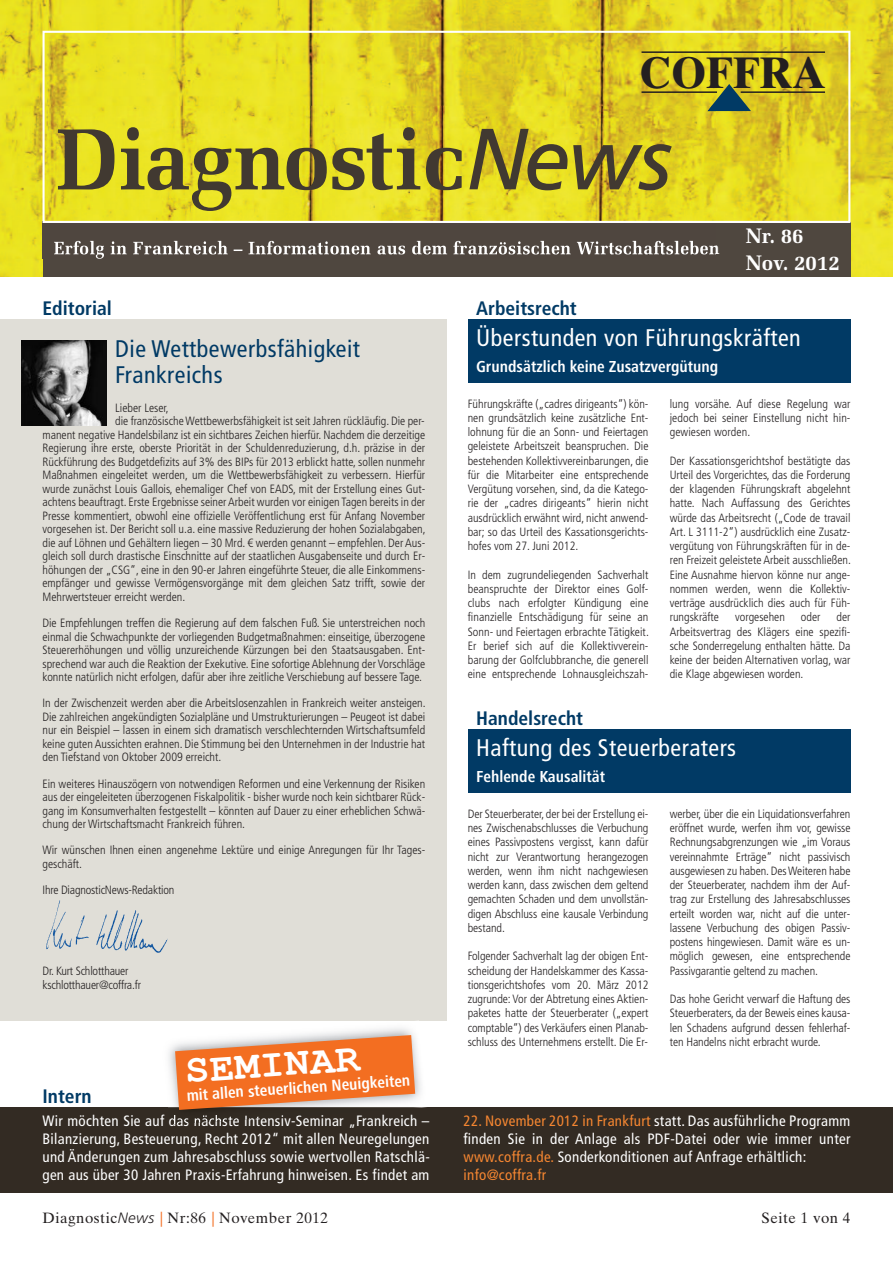
<style>
.page{position:relative;width:893px;height:1263px;background:#fff}
.page>*{position:absolute;margin:0;border:0;box-sizing:border-box;transform-origin:0 0}
.t1{font:700 86.55px "Melior";letter-spacing:.005em;color:#413931}
.t2{font:700 44.25px "Times Ten Greek";color:#231f20}
.t3{font:700 40.5px "Courier New";color:#fff}
.t4{font:condensed 24px "Frutiger LT Std";letter-spacing:.02em;color:#fff}
.t5{font:condensed 24px/26.4px "Frutiger LT Std";letter-spacing:.02em;color:#013a65}
.t6{font:700 21px/27.3px "Melior";color:#fff}
.t7{font:700 condensed 19.5px "Frutiger LT Std";color:#013a65}
.t8{font:700 condensed 16.5px "Frutiger Next LT";color:#fff}
.t9{font:condensed 15px/18px "Frutiger LT Std";letter-spacing:.02em;color:#fff;text-align:justify}
.t10{font:15px "Times Ten Greek Upright";letter-spacing:.035em;color:#231f20}
.t11{font:300 condensed 12px/14.2px "Frutiger LT Std";color:#231f20;text-align:justify}
.s1{font-family:"Frutiger LT Std";font-weight:400;font-style:italic}
.s2{color:#f58631}
.s3{font-family:"Frutiger LT Std";font-weight:300;font-style:italic}
.s4{font-family:"Frutiger LT Std";font-weight:300;font-style:italic;color:#f36e21}
</style>
<div class="page">
<img style="left:0;top:0;width:893px;height:276px">
<div style="left:468px;top:319px;width:382px;height:64px;background:#013a65"></div>
<hr style="left:641px;top:91px;width:76px;height:2px;background:#231f20">
<hr style="left:741px;top:91px;width:84px;height:2px;background:#231f20">
<hr style="left:641px;top:51px;width:184px;height:2px;background:#231f20">
<div style="left:0;top:298px;width:446px;height:722px;background:#e0ded7"></div>
<img style="left:46px;top:900px;width:122px;height:53px">
<div style="left:468px;top:729px;width:382px;height:64px;background:#013a65"></div>
<div style="left:0;top:1107px;width:893px;height:85px;background:#332b23"></div>
<img style="left:21px;top:340px;width:85px;height:85px">
<img style="left:168px;top:1107px;width:254px;height:17px">
<svg style="left:175px;top:1035px;width:240px;height:75px;background:#e88246"></svg>
<div style="left:43px;top:222px;width:807px;height:54px;background:#4f473f"></div>
<div style="left:0;top:298px;width:446px;height:21px;background:#fff"></div>
<img style="left:12px;top:106px;width:704px;height:153px">
<svg style="left:707px;top:84px;width:44px;height:27px"></svg>
<img style="left:43px;top:223px;width:673px;height:36px">
<img style="left:54px;top:241px;width:89px;height:18px">
<div style="left:43px;top:31px;width:807px;height:192px;border:2px solid #fff"></div>
<h2 class="t2" style="left:640px;top:56px;width:188px">COFFRA</h2>
<h1 class="t1" style="left:56px;top:109px;width:617px">Diagnostic<span class="s1">News</span></h1>
<h3 class="t6" style="left:746px;top:222px;width:96px">Nr. 86<br>Nov. 2012</h3>
<h3 class="t7" style="left:43px;top:300px;width:71px">Editorial</h3>
<h3 class="t5" style="left:115px;top:337px;width:246px">Die Wettbewerbsfähigkeit<br>Frankreichs</h3>
<p class="t11" style="left:115px;top:401px;width:55px">Lieber Leser,</p>
<p class="t11" style="left:115px;top:415px;width:311px">die französischeWettbewerbsfähigkeit ist seit Jahren rückläufig. Die per-</p>
<p class="t11" style="left:43px;top:428px;width:384px">manent negative Handelsbilanz ist ein sichtbares Zeichen hierfür. Nachdem die derzeitige</p>
<p class="t11" style="left:43px;top:442px;width:384px">Regierung ihre erste, oberste Priorität in der Schuldenreduzierung, d.h. präzise in der</p>
<p class="t11" style="left:43px;top:455px;width:384px">Rückführung des Budgetdefizits auf 3% des BIPs für 2013 erblickt hatte, sollen nunmehr</p>
<p class="t11" style="left:43px;top:469px;width:384px">Maßnahmen eingeleitet werden, um die Wettbewerbsfähigkeit zu verbessern. Hierfür</p>
<p class="t11" style="left:43px;top:482px;width:384px">wurde zunächst Louis Gallois, ehemaliger Chef von EADS, mit der Erstellung eines Gut-</p>
<p class="t11" style="left:43px;top:496px;width:384px">achtens beauftragt. Erste Ergebnisse seinerArbeit wurden vor einigen Tagen bereits in der</p>
<p class="t11" style="left:43px;top:509px;width:384px">Presse kommentiert, obwohl eine offizielle Veröffentlichung erst für Anfang November</p>
<p class="t11" style="left:43px;top:523px;width:385px">vorgesehen ist. Der Bericht soll u.a. eine massive Reduzierung der hohen Sozialabgaben,</p>
<p class="t11" style="left:43px;top:536px;width:384px">die auf Löhnen und Gehältern liegen – 30 Mrd. € werden genannt – empfehlen. Der Aus-</p>
<p class="t11" style="left:43px;top:550px;width:384px">gleich soll durch drastische Einschnitte auf der staatlichen Ausgabenseite und durch Er-</p>
<p class="t11" style="left:43px;top:563px;width:384px">höhungen der „CSG“, eine in den 90-er Jahren eingeführte Steuer, die alle Einkommens-</p>
<p class="t11" style="left:43px;top:577px;width:384px">empfänger und gewisse Vermögensvorgänge mit dem gleichen Satz trifft, sowie der</p>
<p class="t11" style="left:43px;top:590px;width:144px">Mehrwertsteuer erreicht werden.</p>
<p class="t11" style="left:43px;top:617px;width:384px;line-height:13.5px">Die Empfehlungen treffen die Regierung auf dem falschen Fuß. Sie unterstreichen noch einmal die Schwachpunkte der vorliegenden Budgetmaßnahmen: einseitige, überzogene Steuererhöhungen und völlig unzureichende Kürzungen bei den Staatsausgaben. Ent&shy;sprechend war auch die Reaktion der Exekutive. Eine sofortige Ablehnung der Vorschläge konnte natürlich nicht erfolgen, dafür aber ihre zeitliche Verschiebung auf bessere Tage.</p>
<p class="t11" style="left:43px;top:697px;width:385px;line-height:13.5px">In der Zwischenzeit werden aber die Arbeitslosenzahlen in Frankreich weiter ansteigen.<br>Die zahlreichen angekündigten Sozialpläne und Umstrukturierungen – Peugeot ist dabei nur ein Beispiel – lassen in einem sich dramatisch verschlechternden Wirtschaftsumfeld keine guten Aussichten erahnen. Die Stimmung bei den Unternehmen in der Industrie hat den Tiefstand von Oktober 2009 erreicht.</p>
<p class="t11" style="left:43px;top:778px;width:384px;line-height:13.5px">Ein weiteres Hinauszögern von notwendigen Reformen und eine Verkennung der Risiken aus der eingeleiteten überzogenen Fiskalpolitik - bisher wurde noch kein sichtbarer Rück&shy;gang im Konsumverhalten festgestellt – könnten auf Dauer zu einer erheblichen Schwä&shy;chung der Wirtschaftsmacht Frankreich führen.</p>
<p class="t11" style="left:43px;top:844px;width:384px;line-height:13.5px">Wir wünschen Ihnen einen angenehme Lektüre und einige Anregungen für Ihr Tages&shy;geschäft.</p>
<p class="t11" style="left:43px;top:884px;width:133px">Ihre DiagnosticNews-Redaktion</p>
<p class="t11" style="left:43px;top:965px;width:100px;line-height:13.5px">Dr. Kurt Schlotthauer kschlotthauer@coffra.fr</p>
<h3 class="t7" style="left:43px;top:1089px;width:51px">Intern</h3>
<h3 class="t3" style="left:183px;top:1049px;width:177px;rotate:-4deg">SEMINAR</h3>
<h3 class="t8" style="left:186px;top:1090px;width:226px;rotate:-4deg">mit allen steuerlichen Neuigkeiten</h3>
<h3 class="t7" style="left:476px;top:300px;width:102px">Arbeitsrecht</h3>
<h3 class="t4" style="left:476px;top:328px;width:326px">Überstunden von Führungskräften</h3>
<h3 class="t8" style="left:476px;top:361px;width:244px">Grundsätzlich keine Zusatzvergütung</h3>
<p class="t11" style="left:468px;top:397px;width:182px">Führungskräfte („cadres dirigeants“) kön&shy;nen grundsätzlich keine zusätzliche Ent&shy;lohnung für die an Sonn- und Feiertagen geleistete Arbeitszeit beanspruchen. Die bestehenden Kollektivvereinbarungen, die für die Mitarbeiter eine entsprechende Vergütung vorsehen, sind, da die Katego&shy;rie der „cadres dirigeants“ hierin nicht ausdrücklich erwähnt wird, nicht anwend&shy;bar; so das Urteil des Kassationsgerichts&shy;hofes vom 27. Juni 2012.</p>
<p class="t11" style="left:468px;top:568px;width:183px">In dem zugrundeliegenden Sachverhalt beanspruchte der Direktor eines Golf&shy;clubs nach erfolgter Kündigung eine finanzielle Entschädigung für seine an Sonn- und Feiertagen erbrachte Tätigkeit.<br>Er berief sich auf die Kollektivverein&shy;barung der Golfclubbranche, die generell eine entsprechende Lohnausgleichszah-</p>
<p class="t11" style="left:670px;top:397px;width:182px">lung vorsähe. Auf diese Regelung war jedoch bei seiner Einstellung nicht hin&shy;gewiesen worden.</p>
<p class="t11" style="left:670px;top:454px;width:183px">Der Kassationsgerichtshof bestätigte das Urteil des Vorgerichtes, das die Forderung der klagenden Führungskraft abgelehnt hatte. Nach Auffassung des Gerichtes würde das Arbeitsrecht („Code de travail Art. L 3111-2“) ausdrücklich eine Zusatz&shy;vergütung von Führungskräften für in de&shy;ren Freizeit geleistete Arbeit ausschließen.<br>Eine Ausnahme hiervon könne nur ange&shy;nommen werden, wenn die Kollektiv&shy;verträge ausdrücklich dies auch für Füh&shy;rungskräfte</p>
<p class="t11" style="left:670px;top:611px;width:182px;text-indent:167px">der Arbeitsvertrag des Klägers eine spezifi&shy;sche Sonderregelung enthalten hätte. Da keine der beiden Alternativen vorlag, war die Klage abgewiesen worden.</p>
<p class="t11" style="left:735px;top:611px;width:51px">vorgesehen</p>
<p class="t11" style="left:801px;top:611px;width:21px">oder</p>
<h3 class="t7" style="left:476px;top:710px;width:108px">Handelsrecht</h3>
<h3 class="t4" style="left:476px;top:738px;width:261px">Haftung des Steuerberaters</h3>
<h3 class="t8" style="left:476px;top:771px;width:130px">Fehlende Kausalität</h3>
<p class="t11" style="left:468px;top:807px;width:182px">Der Steuerberater, der bei der Erstellung ei&shy;nes Zwischenabschlusses die Verbuchung eines Passivpostens vergisst, kann dafür nicht zur Verantwortung herangezogen werden, wenn ihm nicht nachgewiesen werden kann, dass zwischen dem geltend gemachten Schaden und dem unvollstän&shy;digen Abschluss eine kausale Verbindung bestand.</p>
<p class="t11" style="left:468px;top:950px;width:182px">Folgender Sachverhalt lag der obigen Ent&shy;scheidung der Handelskammer des Kassa&shy;tionsgerichtshofes vom 20. März 2012 zugrunde: Vor der Abtretung eines Aktien&shy;paketes hatte der Steuerberater („expert comptable“) des Verkäufers einen Planab&shy;schluss des Unternehmens erstellt. Die Er-</p>
<p class="t11" style="left:670px;top:807px;width:182px">werber, über die ein Liquidationsverfahren eröffnet wurde, werfen ihm vor, gewisse Rechnungsabgrenzungen wie „im Voraus vereinnahmte Erträge“ nicht passivisch ausgewiesen zu haben. DesWeiteren habe der Steuerberater, nachdem ihm der Auf&shy;trag zur Erstellung des Jahresabschlusses erteilt worden war, nicht auf die unter&shy;lassene Verbuchung des obigen Passiv&shy;postens hingewiesen. Damit wäre es un&shy;möglich gewesen, eine entsprechende Passivgarantie geltend zu machen.</p>
<p class="t11" style="left:670px;top:993px;width:182px">Das hohe Gericht verwarf die Haftung des Steuerberaters, da der Beweis eines kausa&shy;len Schadens aufgrund dessen fehlerhaf&shy;ten Handelns nicht erbracht wurde.</p>
<p class="t9" style="left:43px;top:1113px;width:389px">Wir möchten Sie auf das nächste Intensiv-Seminar „Frankreich – Bilanzierung, Besteuerung, Recht 2012“ mit allen Neuregelungen und Änderungen zum Jahresabschluss sowie wertvollen Ratschlä&shy;gen aus über 30 Jahren Praxis-Erfahrung hinweisen. Es findet am</p>
<p class="t9" style="left:463px;top:1113px;width:388px;text-align:left"><span class="s2">22. November 2012 in Frankfurt</span> statt. Das ausführliche Programm finden Sie in der Anlage als PDF-Datei oder wie immer unter <span class="s2">www.coffra.de.</span> Sonderkonditionen auf Anfrage erhältlich: <span class="s2">info@coffra.fr</span></p>
<p class="t10" style="left:43px;top:1212px;width:287px">Diagnostic<span class="s3">News</span> <span class="s4">|</span> Nr:86 <span class="s4">|</span> November 2012</p>
<p class="t10" style="left:762px;top:1212px;width:90px">Seite 1 von 4</p>
</div>
